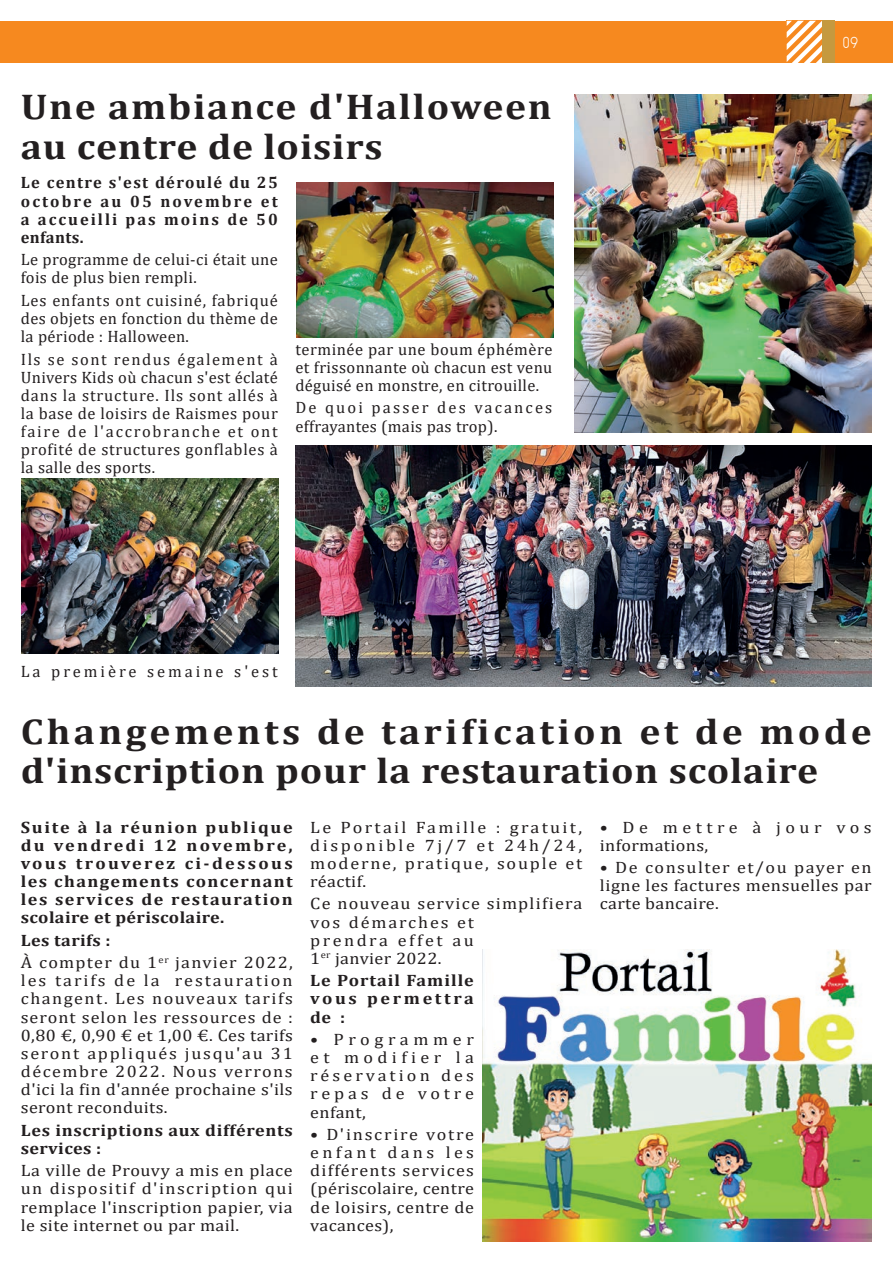
<style>
.page{position:relative;width:893px;height:1263px;background:#fff}
.page>*{position:absolute;margin:0;border:0;box-sizing:border-box;transform-origin:0 0}
.t1{font:700 36px/39.6px "Cambria";letter-spacing:.02em;color:#231f20;scale:1.1 1}
.t2{font:16.5px/18.1px "Cambria";letter-spacing:.03em;color:#231f20;text-align:justify;scale:1.1 1}
.t3{font:16.5px/18.1px "Cambria";letter-spacing:.03em;color:#231f20;text-align:justify}
.t4{font:700 16.5px/18.1px "Cambria";letter-spacing:.055em;color:#231f20;text-align:justify;scale:1.1 1}
.t5{font:700 16.5px/18.1px "Cambria";letter-spacing:.055em;color:#231f20;text-align:justify}
.t6{font:16.5px/18.1px "Cambria";letter-spacing:.065em;color:#231f20;scale:1.1 1}
.t7{font:16.5px/18.1px "Cambria";letter-spacing:.065em;color:#231f20}
.t8{font:700 16.5px/18.1px "Cambria";letter-spacing:.035em;color:#231f20;scale:1.1 1}
.t9{font:16.5px/22.4px "Cambria";letter-spacing:.07em;color:#231f20;scale:1.1 1}
.t10{font:16.5px/18.1px "Cambria";letter-spacing:.125em;color:#231f20;scale:1.1 1}
.t11{font:16.5px "Cambria";letter-spacing:.18em;color:#231f20}
.t12{font:700 15px "Aspergit";color:#fff;scale:.9 1}
.s1{font-weight:700}
</style>
<div class="page">
<div style="left:0;top:21px;width:893px;height:42px;background:#f6891f"></div>
<svg style="left:787px;top:21px;width:35px;height:42px"></svg>
<div style="left:822px;top:21px;width:13px;height:42px;background:#c5993f"></div>
<img style="left:295px;top:445px;width:577px;height:242px">
<img style="left:21px;top:478px;width:258px;height:176px">
<img style="left:296px;top:182px;width:257px;height:156px">
<img style="left:574px;top:94px;width:298px;height:338px">
<img style="left:482px;top:950px;width:390px;height:292px">
<h1 class="t1" style="left:21px;top:86px;width:484px">Une ambiance d'Halloween au centre de loisirs</h1>
<p class="t5" style="left:21px;top:173px;width:258px">Le centre s'est déroulé du 25 octobre au 05 novembre et a accueilli pas moins de 50 enfants.</p>
<p class="t3" style="left:21px;top:250px;width:258px">Le programme de celui-ci était une fois de plus bien rempli.</p>
<p class="t3" style="left:21px;top:291px;width:258px">Les enfants ont cuisiné, fabriqué des objets en fonction du thème de la période : Halloween.</p>
<p class="t3" style="left:21px;top:350px;width:258px">Ils se sont rendus également à Univers Kids où chacun s'est éclaté dans la structure. Ils sont allés à la base de loisirs de Raismes pour faire de l'accrobranche et ont profité de structures gonflables à la salle des sports.</p>
<p class="t3" style="left:295px;top:340px;width:259px">terminée par une boum éphémère et frissonnante où chacun est venu déguisé en monstre, en citrouille.</p>
<p class="t7" style="left:295px;top:399px;width:258px">De quoi passer des vacances effrayantes (mais pas trop).</p>
<p class="t11" style="left:21px;top:662px;width:258px">La première semaine s'est</p>
<p class="t12" style="left:843px;top:34px;width:19px">09</p>
<h1 class="t1" style="left:21px;top:710px;width:775px">Changements de tarification et de mode d'inscription pour la restauration scolaire</h1>
<p class="t4" style="left:21px;top:817px;width:249px">Suite à la réunion publique du vendredi 12 novembre, vous trouverez ci-dessous les changements concernant les services de restauration scolaire et périscolaire.</p>
<p class="t9" style="left:21px;top:929px;width:249px"><span class="s1">Les tarifs :<br></span>À compter du 1<sup>er</sup> janvier 2022,</p>
<p class="t2" style="left:21px;top:971px;width:249px">les tarifs de la restauration changent. Les nouveaux tarifs seront selon les ressources de :<br>0,80 €, 0,90 € et 1,00 €. Ces tarifs seront appliqués jusqu'au 31 décembre 2022. Nous verrons d'ici la fin d'année prochaine s'ils seront reconduits.</p>
<p class="t8" style="left:21px;top:1120px;width:249px">Les inscriptions aux différents services :</p>
<p class="t2" style="left:21px;top:1161px;width:249px">La ville de Prouvy a mis en place un dispositif d'inscription qui remplace l'inscription papier, via le site internet ou par mail.</p>
<p class="t2" style="left:310px;top:818px;width:249px">Le Portail Famille : gratuit, disponible 7j/7 et 24h/24, moderne, pratique, souple et réactif.</p>
<p class="t6" style="left:310px;top:894px;width:249px">Ce nouveau service simplifiera vos démarches et<br>prendra effet au<br>1<sup>er</sup> janvier 2022.</p>
<p class="t4" style="left:310px;top:971px;width:150px">Le Portail Famille vous permettra de :</p>
<p class="t2" style="left:310px;top:1030px;width:150px">• Programmer et modifier la réservation des repas de votre enfant,</p>
<p class="t2" style="left:310px;top:1125px;width:150px">• D'inscrire votre enfant dans les différents services (périscolaire, centre de loisirs, centre de vacances),</p>
<p class="t10" style="left:600px;top:818px;width:249px">• De mettre à jour vos informations,</p>
<p class="t2" style="left:600px;top:858px;width:249px">• De consulter et/ou payer en ligne les factures mensuelles par carte bancaire.</p>
</div>
